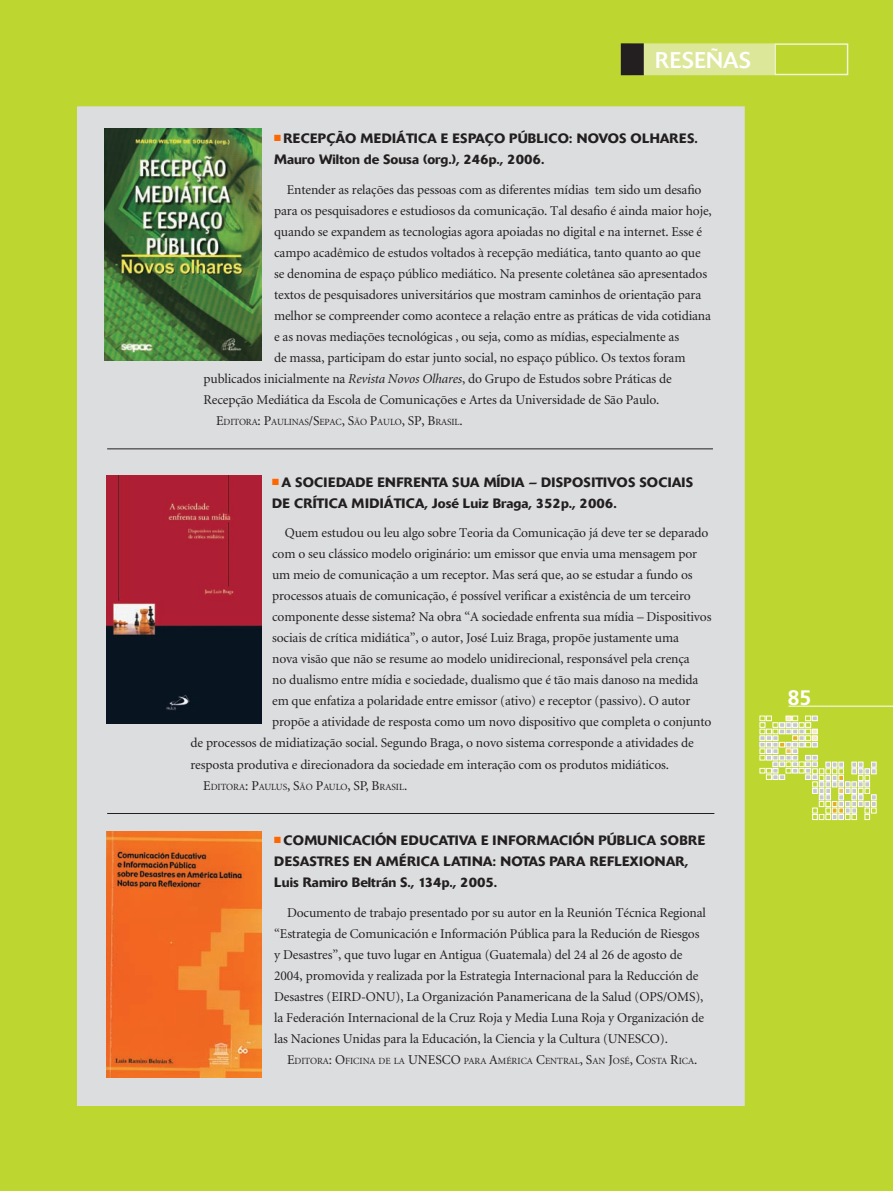
<style>
.page{position:relative;width:893px;height:1191px;background:#bed630}
.page>*{position:absolute;margin:0;border:0;box-sizing:border-box;transform-origin:0 0}
.t1{font:22.5px "Delta";letter-spacing:.01em;color:#fff}
.t2{font:700 21px "Frutiger";color:#fff}
.t3{font:13.5px/21.1px "Minion";letter-spacing:-.01em;color:#231f20}
.t4{font:500 13.5px/21.3px "Delta";color:#231f20}
.t5{font:9.45px "Minion";letter-spacing:-.005em;color:#231f20}
.s1{color:#f60}
.s2{font-style:italic}
.s3{font-size:13.5px}
</style>
<div class="page">
<hr style="left:788px;top:706px;width:105px;height:1px;background:#fff">
<svg style="left:760px;top:716px;width:116px;height:103px;background:#cddd6e"></svg>
<div style="left:632px;top:44px;width:142px;height:30px;background:#dde799"></div>
<div style="left:631px;top:43px;width:143px;height:32px;border:2px solid #dde799"></div>
<div style="left:622px;top:44px;width:21px;height:30px;background:#231f20"></div>
<div style="left:621px;top:43px;width:23px;height:32px;border:2px solid #231f20"></div>
<div style="left:774px;top:43px;width:74px;height:32px;border:2px solid #f0f5d5"></div>
<div style="left:78px;top:107px;width:666px;height:998px;background:#dcdddf"></div>
<img style="left:106px;top:476px;width:155px;height:247px">
<img style="left:106px;top:831px;width:155px;height:246px">
<hr style="left:107px;top:448px;width:606px;height:1px;background:#231f20">
<hr style="left:107px;top:813px;width:607px;height:1px;background:#231f20">
<img style="left:104px;top:129px;width:158px;height:232px">
<h1 class="t1" style="left:655px;top:47px;width:97px">RESEÑAS</h1>
<p class="t4" style="left:274px;top:127px;width:425px"><span class="s1">■</span> RECEPÇÃO MEDIÁTICA E ESPAÇO PÚBLICO: NOVOS OLHARES.<br>Mauro Wilton de Sousa (org.), 246p., 2006.</p>
<p class="t3" style="left:287px;top:179px;width:416px">Entender as relações das pessoas com as diferentes mídias tem sido um desafio</p>
<p class="t3" style="left:274px;top:200px;width:439px">para os pesquisadores e estudiosos da comunicação. Tal desafio é ainda maior hoje,</p>
<p class="t3" style="left:274px;top:221px;width:430px">quando se expandem as tecnologias agora apoiadas no digital e na internet. Esse é</p>
<p class="t3" style="left:274px;top:242px;width:428px">campo acadêmico de estudos voltados à recepção mediática, tanto quanto ao que</p>
<p class="t3" style="left:274px;top:263px;width:435px">se denomina de espaço público mediático. Na presente coletânea são apresentados</p>
<p class="t3" style="left:274px;top:284px;width:429px">textos de pesquisadores universitários que mostram caminhos de orientação para</p>
<p class="t3" style="left:274px;top:305px;width:438px">melhor se compreender como acontece a relação entre as práticas de vida cotidiana</p>
<p class="t3" style="left:274px;top:326px;width:407px">e as novas mediações tecnológicas , ou seja, como as mídias, especialmente as</p>
<p class="t3" style="left:274px;top:347px;width:413px">de massa, participam do estar junto social, no espaço público. Os textos foram</p>
<p class="t3" style="left:204px;top:368px;width:470px">publicados inicialmente na <span class="s2">Revista Novos Olhares</span>, do Grupo de Estudos sobre Práticas de</p>
<p class="t3" style="left:204px;top:389px;width:457px">Recepção Mediática da Escola de Comunicações e Artes da Universidade de São Paulo.</p>
<p class="t5" style="left:216px;top:417px;width:248px"><span class="s3">E</span>ditora<span class="s3">: P</span>aulinas<span class="s3">/S</span>epac<span class="s3">, S</span>ão <span class="s3">P</span>aulo<span class="s3">, SP, B</span>rasil<span class="s3">.</span></p>
<p class="t4" style="left:272px;top:471px;width:422px"><span class="s1">■</span> A SOCIEDADE ENFRENTA SUA MÍDIA – DISPOSITIVOS SOCIAIS<br>DE CRÍTICA MIDIÁTICA, José Luiz Braga, 352p., 2006.</p>
<p class="t3" style="left:285px;top:523px;width:425px">Quem estudou ou leu algo sobre Teoria da Comunicação já deve ter se deparado</p>
<p class="t3" style="left:272px;top:544px;width:427px">com o seu clássico modelo originário: um emissor que envia uma mensagem por</p>
<p class="t3" style="left:272px;top:565px;width:422px">um meio de comunicação a um receptor. Mas será que, ao se estudar a fundo os</p>
<p class="t3" style="left:272px;top:586px;width:420px">processos atuais de comunicação, é possível verificar a existência de um terceiro</p>
<p class="t3" style="left:272px;top:607px;width:441px">componente desse sistema? Na obra “A sociedade enfrenta sua mídia – Dispositivos</p>
<p class="t3" style="left:272px;top:628px;width:408px">sociais de crítica midiática”, o autor, José Luiz Braga, propõe justamente uma</p>
<p class="t3" style="left:272px;top:649px;width:419px">nova visão que não se resume ao modelo unidirecional, responsável pela crença</p>
<p class="t3" style="left:272px;top:670px;width:428px">no dualismo entre mídia e sociedade, dualismo que é tão mais danoso na medida</p>
<p class="t3" style="left:272px;top:691px;width:420px">em que enfatiza a polaridade entre emissor (ativo) e receptor (passivo). O autor</p>
<p class="t3" style="left:272px;top:712px;width:441px">propõe a atividade de resposta como um novo dispositivo que completa o conjunto</p>
<p class="t3" style="left:190px;top:733px;width:505px">de processos de midiatização social. Segundo Braga, o novo sistema corresponde a atividades de</p>
<p class="t3" style="left:190px;top:754px;width:480px">resposta produtiva e direcionadora da sociedade em interação com os produtos midiáticos.</p>
<p class="t5" style="left:203px;top:782px;width:206px"><span class="s3">E</span>ditora<span class="s3">: P</span>aulus<span class="s3">, S</span>ão <span class="s3">P</span>aulo<span class="s3">, SP, B</span>rasil<span class="s3">.</span></p>
<p class="t4" style="left:274px;top:829px;width:433px"><span class="s1">■</span> COMUNICACIÓN EDUCATIVA E INFORMACIÓN PÚBLICA SOBRE<br>DESASTRES EN AMÉRICA LATINA: NOTAS PARA REFLEXIONAR,<br>Luis Ramiro Beltrán S., 134p., 2005.</p>
<p class="t3" style="left:274px;top:902px;width:433px;text-indent:13px">Documento de trabajo presentado por su autor en la Reunión Técnica Regional “Estrategia de Comunicación e Información Pública para la Redución de Riesgos y Desastres”, que tuvo lugar en Antigua (Guatemala) del 24 al 26 de agosto de 2004, promovida y realizada por la Estrategia Internacional para la Reducción de Desastres (EIRD-ONU), La Organización Panamericana de la Salud (OPS/OMS), la Federación Internacional de la Cruz Roja y Media Luna Roja y Organización de las Naciones Unidas para la Educación, la Ciencia y la Cultura (UNESCO).</p>
<p class="t5" style="left:287px;top:1056px;width:412px"><span class="s3">E</span>ditora<span class="s3">: O</span>ficina de la <span class="s3">UNESCO</span> para <span class="s3">A</span>mérica <span class="s3">C</span>entral<span class="s3">, S</span>an <span class="s3">J</span>osé<span class="s3">, C</span>osta <span class="s3">R</span>ica<span class="s3">.</span></p>
<h2 class="t2" style="left:788px;top:686px;width:25px">85</h2>
</div>
